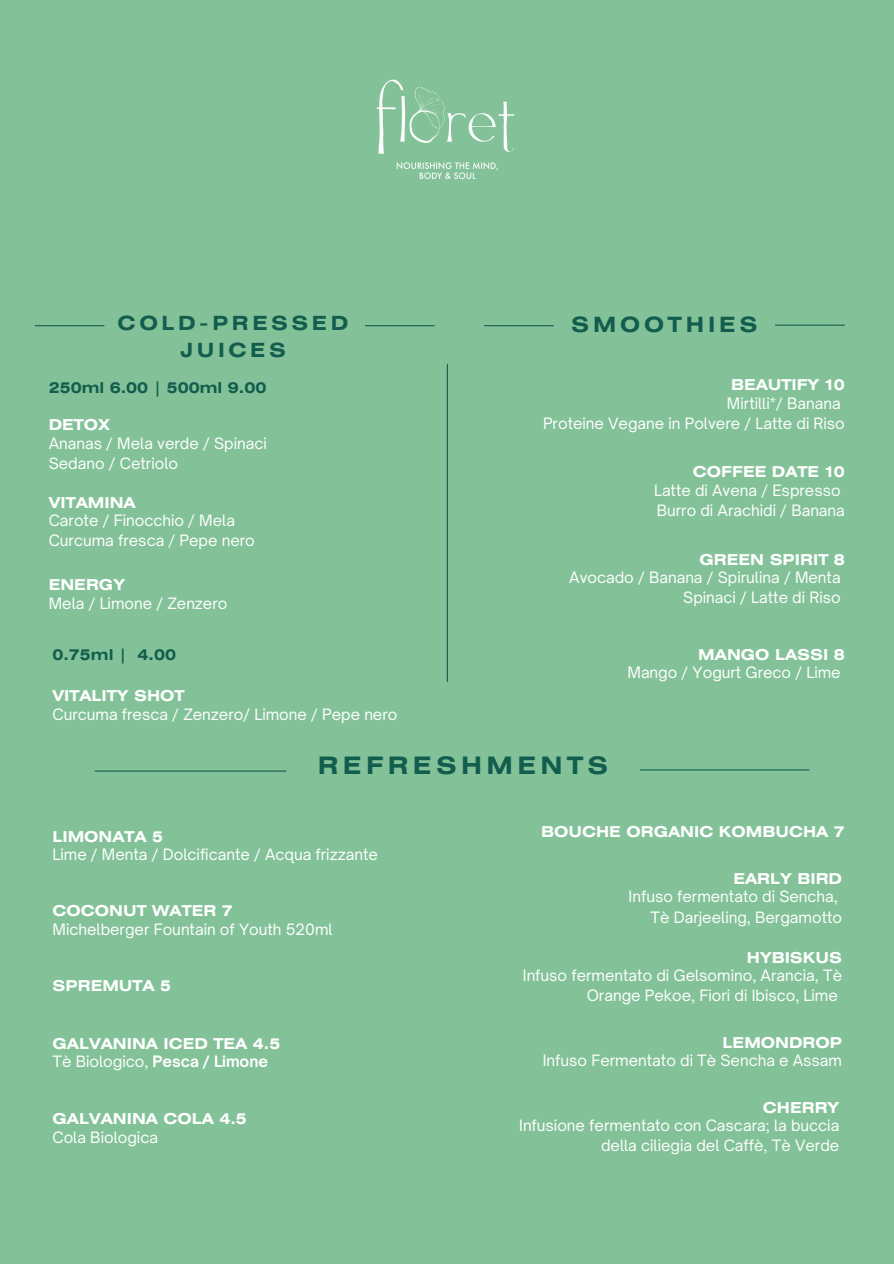
<style>
.page{position:relative;width:894px;height:1264px;background:#fff}
.page>*{position:absolute;margin:0;border:0;box-sizing:border-box;transform-origin:0 0}
.t1{font:700 24px "Helios Ext";letter-spacing:.185em;color:#125d4d}
.t2{font:700 21px "Helios Ext";letter-spacing:.185em;color:#125d4d}
.t3{font:700 19.5px/27px "Helios Ext";letter-spacing:.185em;color:#125d4d;text-align:center}
.t4{font:15px/20.2px "Open Sauce One";color:#fff;text-align:right}
.t5{font:700 15px "Helios Ext";color:#fff}
.t6{font:700 15px "Helios Ext";color:#125d4d}
.s1{font-weight:700}
</style>
<div class="page">
<div style="left:0;top:0;width:893px;height:1263px;background:#83c298"></div>
<hr style="left:35px;top:325px;width:69px;height:1px;background:#125d4d">
<hr style="left:365px;top:325px;width:69px;height:1px;background:#125d4d">
<hr style="left:484px;top:325px;width:69px;height:1px;background:#125d4d">
<hr style="left:446px;top:364px;width:2px;height:317px;background:#125d4d">
<hr style="left:775px;top:324px;width:69px;height:2px;background:#125d4d">
<hr style="left:95px;top:770px;width:191px;height:1px;background:#125d4d">
<hr style="left:640px;top:769px;width:168px;height:1px;background:#125d4d">
<img style="left:376px;top:79px;width:139px;height:100px">
<p class="t3" style="left:118px;top:311px;width:232px">COLD-PRESSED<br>JUICES</p>
<h2 class="t2" style="left:571px;top:317px;width:188px">SMOOTHIES</h2>
<p class="t6" style="left:49px;top:382px;width:219px">250ml 6.00 | 500ml 9.00</p>
<h4 class="t5" style="left:49px;top:419px;width:63px">DETOX</h4>
<h3 class="t4" style="left:49px;top:433px;width:219px">Ananas / Mela verde / Spinaci</h3>
<p class="t4" style="left:49px;top:453px;width:131px">Sedano / Cetriolo</p>
<h3 class="t5" style="left:49px;top:497px;width:88px">VITAMINA</h3>
<h3 class="t4" style="left:49px;top:510px;width:188px">Carote / Finocchio / Mela</h3>
<p class="t4" style="left:49px;top:530px;width:207px">Curcuma fresca / Pepe nero</p>
<p class="t5" style="left:49px;top:579px;width:78px">ENERGY</p>
<h3 class="t4" style="left:49px;top:592px;width:180px">Mela / Limone / Zenzero</h3>
<p class="t6" style="left:52px;top:648px;width:125px">0.75ml | 4.00</p>
<p class="t5" style="left:730px;top:379px;width:115px">BEAUTIFY 10</p>
<h3 class="t4" style="left:726px;top:393px;width:115px">Mirtilli*/ Banana</h3>
<p class="t4" style="left:543px;top:413px;width:303px">Proteine Vegane in Polvere / Latte di Riso</p>
<h3 class="t5" style="left:692px;top:466px;width:153px">COFFEE DATE 10</h3>
<p class="t4" style="left:654px;top:480px;width:188px">Latte di Avena / Espresso</p>
<h3 class="t4" style="left:656px;top:500px;width:189px">Burro di Arachidi / Banana</h3>
<p class="t5" style="left:699px;top:553px;width:147px">GREEN SPIRIT 8</p>
<h3 class="t4" style="left:569px;top:567px;width:273px">Avocado / Banana / Spirulina / Menta</h3>
<p class="t4" style="left:683px;top:587px;width:159px">Spinaci / Latte di Riso</p>
<h1 class="t5" style="left:698px;top:648px;width:148px">MANGO LASSI 8</h1>
<h3 class="t4" style="left:627px;top:662px;width:215px">Mango / Yogurt Greco / Lime</h3>
<p class="t5" style="left:52px;top:690px;width:133px">VITALITY SHOT</p>
<h3 class="t4" style="left:52px;top:703px;width:346px">Curcuma fresca / Zenzero/ Limone / Pepe nero</h3>
<p class="t1" style="left:318px;top:756px;width:292px">REFRESHMENTS</p>
<h3 class="t5" style="left:52px;top:830px;width:112px">LIMONATA 5</h3>
<p class="t4" style="left:52px;top:844px;width:327px">Lime / Menta / Dolcificante / Acqua frizzante</p>
<p class="t5" style="left:52px;top:905px;width:182px">COCONUT WATER 7</p>
<h3 class="t4" style="left:52px;top:918px;width:281px">Michelberger Fountain of Youth 520ml</h3>
<p class="t5" style="left:52px;top:980px;width:120px">SPREMUTA 5</p>
<h4 class="t5" style="left:52px;top:1037px;width:229px">GALVANINA ICED TEA 4.5</h4>
<h3 class="t4" style="left:52px;top:1051px;width:217px">Tè Biologico, <span class="s1">Pesca / Limone</span></h3>
<p class="t5" style="left:52px;top:1113px;width:196px">GALVANINA COLA 4.5</p>
<h2 class="t4" style="left:52px;top:1126px;width:107px">Cola Biologica</h2>
<h3 class="t5" style="left:541px;top:826px;width:305px">BOUCHE ORGANIC KOMBUCHA 7</h3>
<h3 class="t5" style="left:733px;top:873px;width:110px">EARLY BIRD</h3>
<p class="t4" style="left:628px;top:886px;width:211px">Infuso fermentato di Sencha,</p>
<p class="t4" style="left:650px;top:906px;width:193px">Tè Darjeeling, Bergamotto</p>
<p class="t5" style="left:746px;top:951px;width:97px">HYBISKUS</p>
<p class="t4" style="left:522px;top:965px;width:320px">Infuso fermentato di Gelsomino, Arancia, Tè<br>Orange Pekoe, Fiori di Ibisco, Lime</p>
<h3 class="t5" style="left:722px;top:1037px;width:121px">LEMONDROP</h3>
<p class="t4" style="left:542px;top:1050px;width:300px">Infuso Fermentato di Tè Sencha e Assam</p>
<p class="t5" style="left:762px;top:1101px;width:78px">CHERRY</p>
<p class="t4" style="left:519px;top:1115px;width:321px">Infusione fermentato con Cascara; la buccia della ciliegia del Caffè, Tè Verde</p>
</div>
